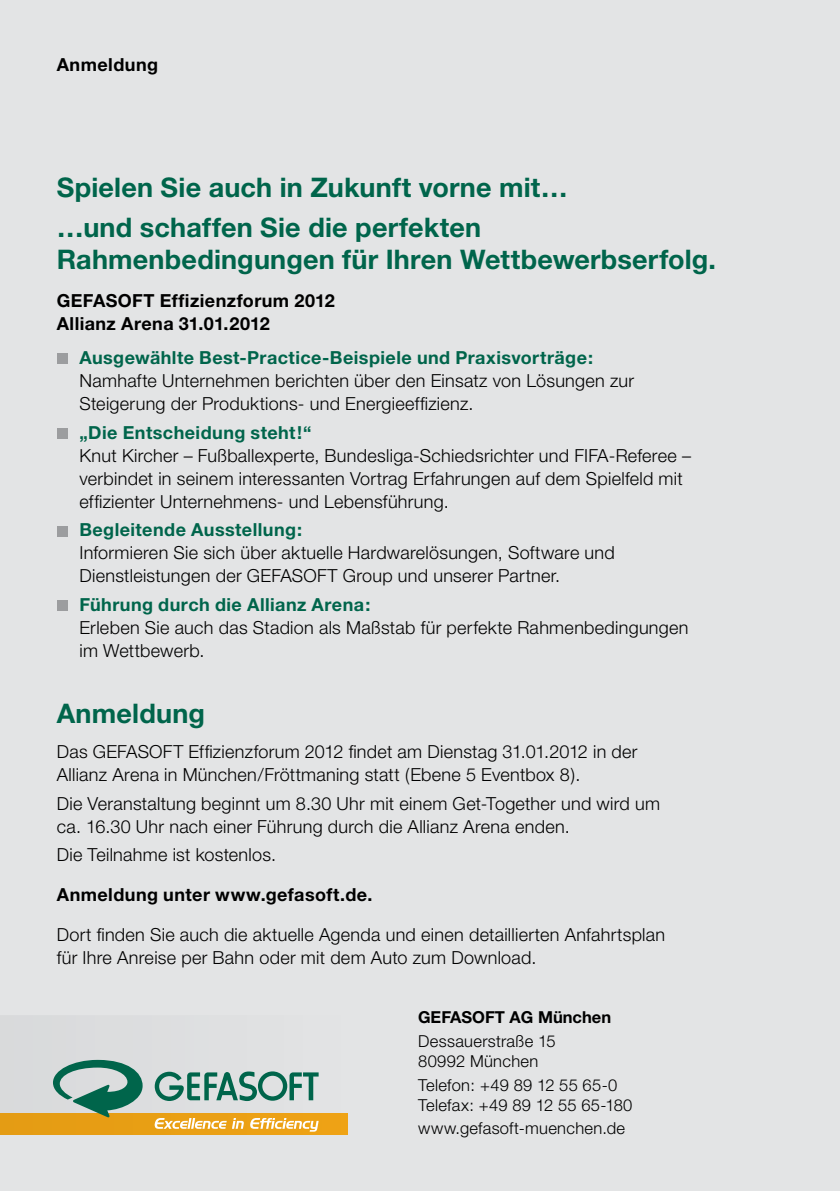
<style>
.page{position:relative;width:840px;height:1191px;background:#fff}
.page>*{position:absolute;margin:0;border:0;box-sizing:border-box;transform-origin:0 0}
.t1{font:700 27px/40.4px "Helvetica Neue";letter-spacing:.005em;color:#00654b}
.t2{font:300 18px/23px "Helvetica Neue";letter-spacing:.015em;color:#000}
.t3{font:700 18px "Helvetica Neue";letter-spacing:.025em;color:#00654b}
.t4{font:700 18px/23px "Helvetica Neue";letter-spacing:.025em;color:#000}
.t5{font:300 16.4px/19.8px "Helvetica Neue";letter-spacing:.02em;color:#000}
.t6{font:700 16.4px "Helvetica Neue";color:#000}
</style>
<div class="page">
<div style="left:0;top:0;width:839px;height:1191px;background:#e3e4e5"></div>
<div style="left:0;top:1113px;width:347px;height:21px;background:#e79e14"></div>
<svg style="left:154px;top:1118px;width:164px;height:13px"></svg>
<div style="left:57px;top:353px;width:10px;height:11px;background:#9c9d9f"></div>
<div style="left:57px;top:428px;width:10px;height:11px;background:#9c9d9f"></div>
<div style="left:57px;top:526px;width:10px;height:10px;background:#9c9d9f"></div>
<div style="left:57px;top:600px;width:10px;height:11px;background:#9c9d9f"></div>
<svg style="left:53px;top:1059px;width:89px;height:58px"></svg>
<svg style="left:155px;top:1071px;width:163px;height:30px"></svg>
<p class="t4" style="left:57px;top:52px;width:103px">Anmeldung</p>
<h1 class="t1" style="left:57px;top:166px;width:512px">Spielen Sie auch in Zukunft vorne mit… …und schaffen Sie die perfekten</h1>
<h1 class="t1" style="left:57px;top:239px;width:660px">Rahmenbedingungen für Ihren Wettbewerbserfolg.</h1>
<p class="t4" style="left:57px;top:288px;width:279px">GEFASOFT Effizienzforum 2012<br>Allianz Arena 31.01.2012</p>
<p class="t3" style="left:79px;top:346px;width:515px">Ausgewählte Best-Practice-Beispiele und Praxisvorträge:</p>
<p class="t2" style="left:79px;top:369px;width:556px">Namhafte Unternehmen berichten über den Einsatz von Lösungen zur<br>Steigerung der Produktions- und Energieeffizienz.</p>
<p class="t3" style="left:79px;top:421px;width:233px">„Die Entscheidung steht!“</p>
<p class="t2" style="left:79px;top:443px;width:612px">Knut Kircher – Fußballexperte, Bundesliga-Schiedsrichter und FIFA-Referee – verbindet in seinem interessanten Vortrag Erfahrungen auf dem Spielfeld mit effizienter Unternehmens- und Lebensführung.</p>
<p class="t3" style="left:79px;top:519px;width:224px">Begleitende Ausstellung:</p>
<p class="t2" style="left:79px;top:541px;width:536px">Informieren Sie sich über aktuelle Hardwarelösungen, Software und<br>Dienstleistungen der GEFASOFT Group und unserer Partner.</p>
<p class="t3" style="left:79px;top:593px;width:292px">Führung durch die Allianz Arena:</p>
<p class="t2" style="left:79px;top:616px;width:610px">Erleben Sie auch das Stadion als Maßstab für perfekte Rahmenbedingungen im Wettbewerb.</p>
<h1 class="t1" style="left:57px;top:693px;width:150px">Anmeldung</h1>
<p class="t2" style="left:57px;top:739px;width:582px">Das GEFASOFT Effizienzforum 2012 findet am Dienstag 31.01.2012 in der<br>Allianz Arena in München/Fröttmaning statt (Ebene 5 Eventbox 8).</p>
<p class="t2" style="left:57px;top:791px;width:604px">Die Veranstaltung beginnt um 8.30 Uhr mit einem Get-Together und wird um ca. 16.30 Uhr nach einer Führung durch die Allianz Arena enden.</p>
<p class="t2" style="left:57px;top:843px;width:221px">Die Teilnahme ist kostenlos.</p>
<p class="t4" style="left:57px;top:883px;width:317px">Anmeldung unter www.gefasoft.de.</p>
<p class="t2" style="left:57px;top:923px;width:609px">Dort finden Sie auch die aktuelle Agenda und einen detaillierten Anfahrtsplan für Ihre Anreise per Bahn oder mit dem Auto zum Download.</p>
<p class="t6" style="left:418px;top:1007px;width:194px">GEFASOFT AG München</p>
<p class="t5" style="left:418px;top:1031px;width:139px">Dessauerstraße 15<br>80992 München</p>
<p class="t5" style="left:418px;top:1074px;width:216px">Telefon: +49 89 12 55 65-0<br>Telefax: +49 89 12 55 65-180</p>
<p class="t5" style="left:418px;top:1118px;width:208px">www.gefasoft-muenchen.de</p>
</div>
